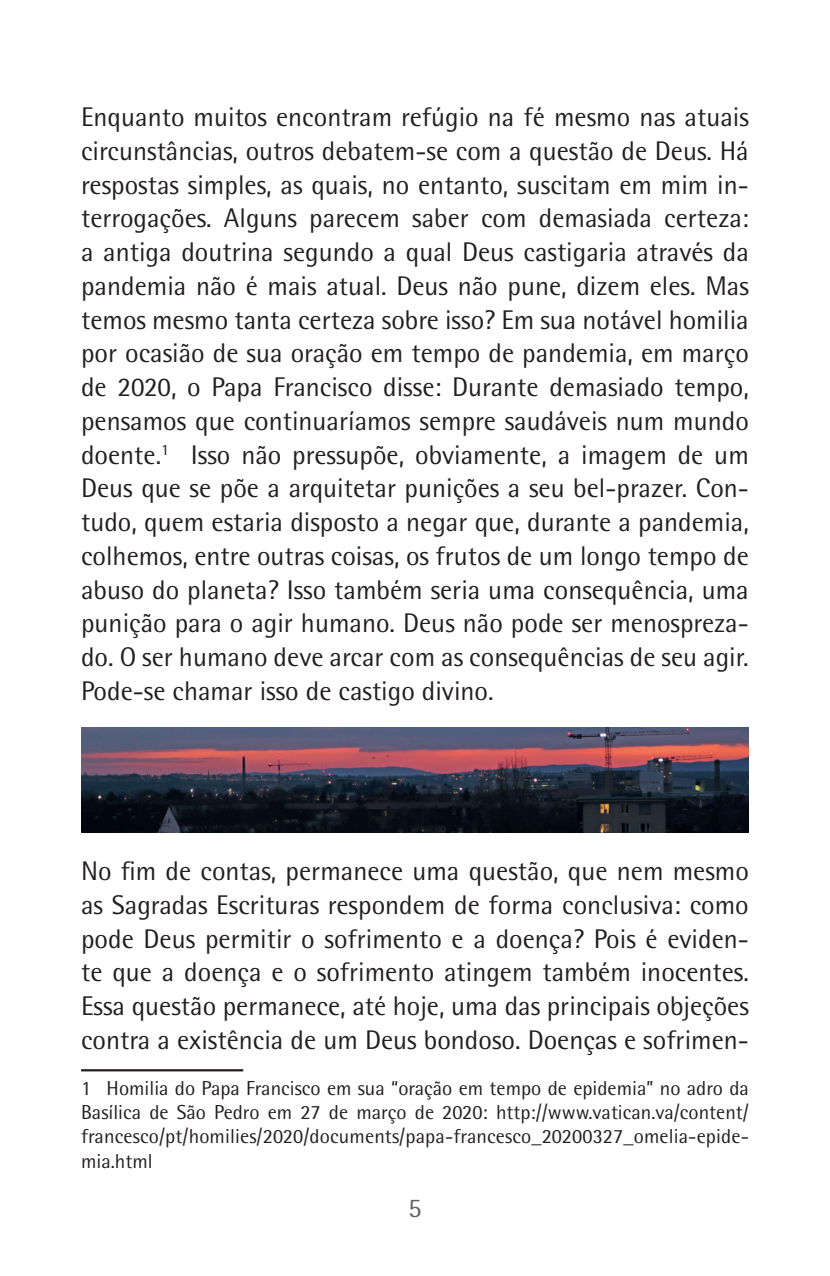
<style>
.page{position:relative;width:830px;height:1276px;background:#fff}
.page>*{position:absolute;margin:0;border:0;box-sizing:border-box;transform-origin:0 0}
.t1{font:27px/33.8px "Agfa Rotis Semisans";color:#231f20;text-align:justify}
.t2{font:27px "Agfa Rotis Semisans";color:#636366}
.t3{font:20.25px/24.3px "Agfa Rotis Semisans";letter-spacing:.005em;color:#231f20;text-align:justify}
</style>
<div class="page">
<hr style="left:81px;top:1069px;width:162px;height:2px;background:#231f20">
<img style="left:81px;top:727px;width:667px;height:105px">
<p class="t1" style="left:81px;top:100px;width:669px">Enquanto muitos encontram refúgio na fé mesmo nas atuais circunstâncias, outros debatem-se com a questão de Deus. Há respostas simples, as quais, no entanto, suscitam em mim in&shy;terrogações. Alguns parecem saber com demasiada certeza: a antiga doutrina segundo a qual Deus castigaria através da pandemia não é mais atual. Deus não pune, dizem eles. Mas temos mesmo tanta certeza sobre isso? Em sua notável homilia por ocasião de sua oração em tempo de pandemia, em março de 2020, o Papa Francisco disse: Durante demasiado tempo, pensamos que continuaríamos sempre saudáveis num mundo doente.<sup>1</sup> Isso não pressupõe, obviamente, a imagem de um Deus que se põe a arquitetar punições a seu bel-prazer. Con&shy;tudo, quem estaria disposto a negar que, durante a pandemia, colhemos, entre outras coisas, os frutos de um longo tempo de abuso do planeta? Isso também seria uma consequência, uma punição para o agir humano. Deus não pode ser menospreza&shy;do. O ser humano deve arcar com as consequências de seu agir.<br>Pode-se chamar isso de castigo divino.</p>
<p class="t1" style="left:81px;top:854px;width:669px">No fim de contas, permanece uma questão, que nem mesmo as Sagradas Escrituras respondem de forma conclusiva: como pode Deus permitir o sofrimento e a doença? Pois é eviden&shy;te que a doença e o sofrimento atingem também inocentes.<br>Essa questão permanece, até hoje, uma das principais objeções contra a existência de um Deus bondoso. Doenças e sofrimen-</p>
<p class="t3" style="left:81px;top:1075px;width:669px">1 Homilia do Papa Francisco em sua “oração em tempo de epidemia” no adro da Basílica de São Pedro em 27 de março de 2020: http://www.vatican.va/content/ francesco/pt/homilies/2020/documents/papa-francesco_20200327_omelia-epide&shy;mia.html</p>
<p class="t2" style="left:408px;top:1192px;width:15px">5</p>
</div>
